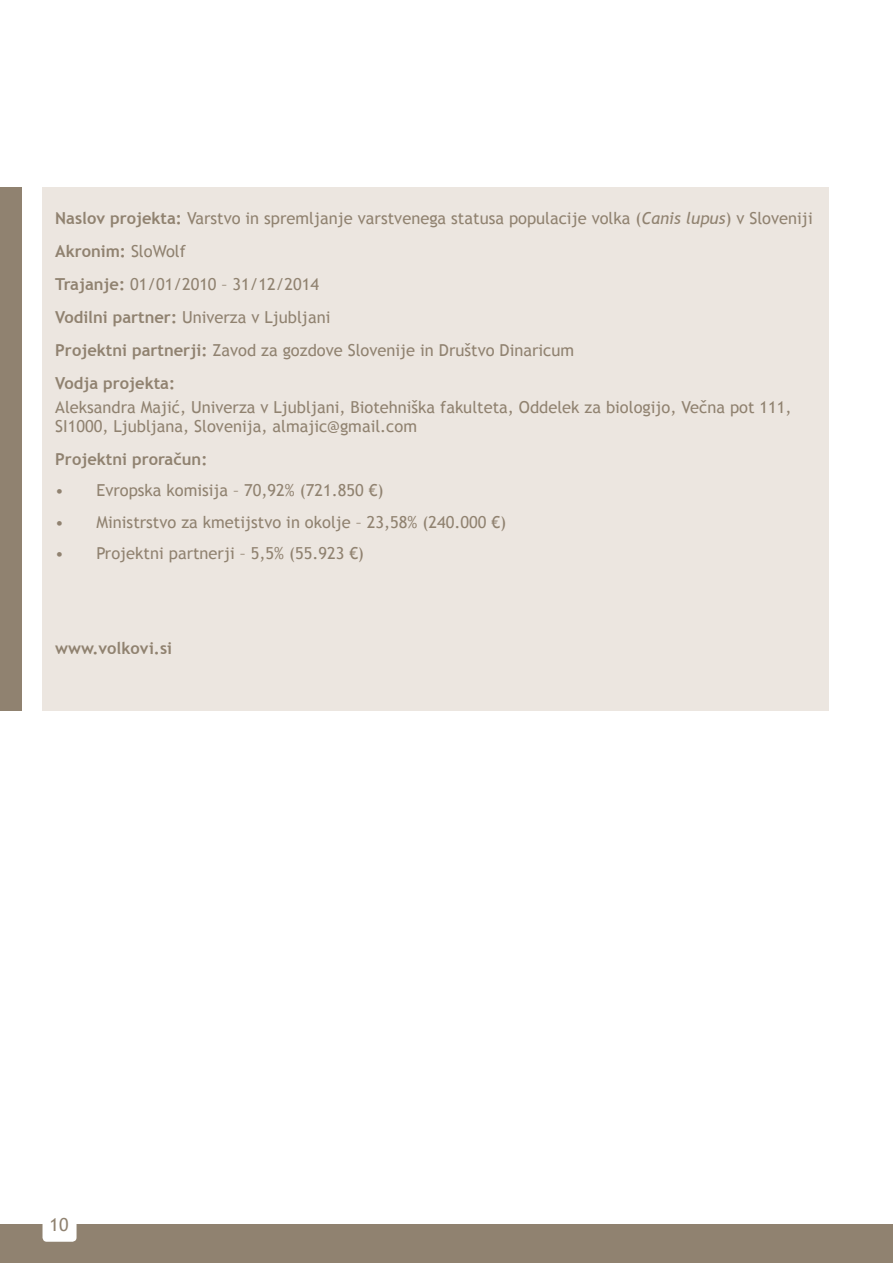
<style>
.page{position:relative;width:893px;height:1263px;background:#fff}
.page>*{position:absolute;margin:0;border:0;box-sizing:border-box;transform-origin:0 0}
.t1{font:18px "Trebuchet MS";color:#908270}
.t2{font:16.5px/33px "Trebuchet MS";color:#908270}
.t3{font:700 16.5px "Trebuchet MS";color:#908270}
.s1{font-weight:700}
.s2{font-style:italic}
</style>
<div class="page">
<div style="left:0;top:187px;width:21px;height:523px;background:#908270"></div>
<div style="left:0;top:1225px;width:893px;height:38px;background:#908270"></div>
<div style="left:43px;top:1208px;width:34px;height:34px;background:#fff;border-radius:4px"></div>
<div style="left:43px;top:187px;width:786px;height:523px;background:#ece6e0"></div>
<p class="t2" style="left:55px;top:202px;width:759px"><span class="s1">Naslov projekta:</span> Varstvo in spremljanje varstvenega statusa populacije volka (<span class="s2">Canis lupus</span>) v Sloveniji <span class="s1">Akronim:</span> SloWolf<br><span class="s1">Trajanje:</span> 01/01/2010 – 31/12/2014<br><span class="s1">Vodilni partner:</span> Univerza v Ljubljani<br><span class="s1">Projektni partnerji:</span> Zavod za gozdove Slovenije in Društvo Dinaricum<br><span class="s1">Vodja projekta:</span></p>
<p class="t2" style="left:55px;top:398px;width:738px;line-height:19px">Aleksandra Majić, Univerza v Ljubljani, Biotehniška fakulteta, Oddelek za biologijo, Večna pot 111,<br>SI 1000, Ljubljana, Slovenija, almajic@gmail.com</p>
<p class="t3" style="left:55px;top:449px;width:154px">Projektni proračun:</p>
<p class="t2" style="left:55px;top:474px;width:31px">• E</p>
<p class="t2" style="left:105px;top:474px;width:280px">vropska komisija – 70,92% (721.850 €)</p>
<p class="t2" style="left:55px;top:506px;width:452px">• Ministrstvo za kmetijstvo in okolje – 23,58% (240.000 €)</p>
<p class="t2" style="left:55px;top:537px;width:310px">• Projektni partnerji – 5,5% (55.923 €)</p>
<p class="t3" style="left:55px;top:638px;width:118px">www.volkovi.si</p>
<p class="t1" style="left:50px;top:1214px;width:20px">10</p>
</div>
